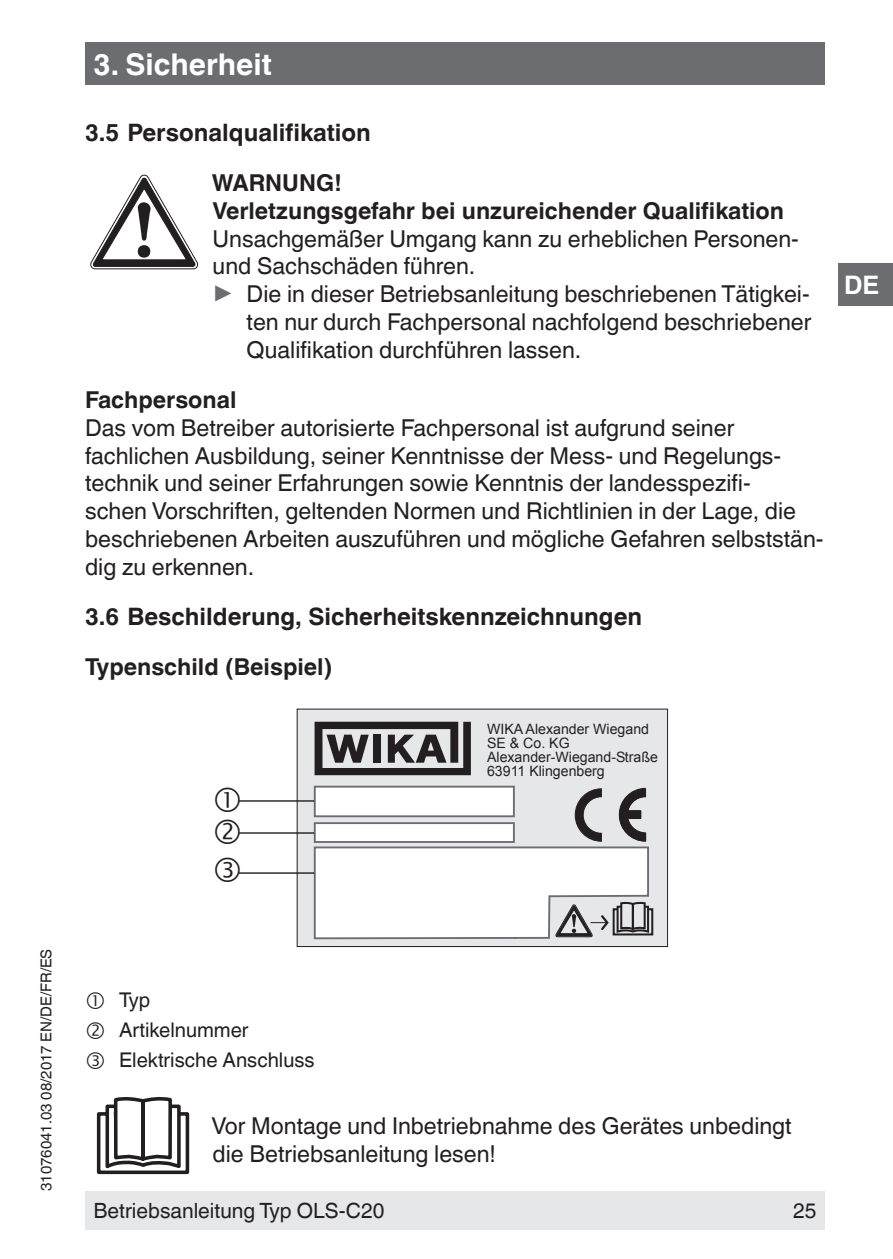
<style>
.page{position:relative;width:893px;height:1259px;background:#fff}
.page>*{position:absolute;margin:0;border:0;box-sizing:border-box;transform-origin:0 0}
.t1{font:700 30px "Helvetica World";color:#fff}
.t2{font:700 25.5px "Helvetica World";color:#fff}
.t3{font:700 24px "Helvetica World";color:#231f20}
.t4{font:23.4px/27.9px "Helvetica World";color:#231f20}
.t5{font:700 23.4px/27.9px "Helvetica World";color:#231f20}
.t6{font:21px "Helvetica World";color:#231f20}
.t7{font:20.4px/29.7px "Helvetica World";color:#231f20}
.t8{font:15px "Helvetica World";color:#231f20}
.t9{font:14.4px/14.1px "Arial";color:#231f20}
.s1{font-size:26.4px;color:#6c6d70}
</style>
<div class="page">
<div style="left:85px;top:1191px;width:740px;height:38px;background:#e6e7e9"></div>
<div style="left:838px;top:264px;width:55px;height:42px;background:#6c6d70"></div>
<div style="left:85px;top:43px;width:740px;height:42px;background:#6c6d70"></div>
<svg style="left:91px;top:175px;width:107px;height:94px"></svg>
<svg style="left:96px;top:1097px;width:94px;height:77px"></svg>
<div style="left:297px;top:709px;width:371px;height:237px;background:#e6e7e9"></div>
<div style="left:297px;top:708px;width:371px;height:239px;border:1px solid #231f20"></div>
<div style="left:314px;top:785px;width:201px;height:32px;border:2px solid #6c6d70"></div>
<svg style="left:315px;top:721px;width:156px;height:54px"></svg>
<svg style="left:313px;top:788px;width:341px;height:152px"></svg>
<hr style="left:239px;top:800px;width:75px;height:1px;background:#231f20">
<hr style="left:239px;top:832px;width:75px;height:1px;background:#231f20">
<hr style="left:239px;top:872px;width:75px;height:1px;background:#231f20">
<p class="t1" style="left:94px;top:47px;width:180px">3. Sicherheit</p>
<p class="t3" style="left:85px;top:119px;width:287px">3.5 Personalqualifikation</p>
<p class="t5" style="left:212px;top:169px;width:574px">WARNUNG!<br>Verletzungsgefahr bei unzureichender Qualifikation</p>
<p class="t4" style="left:213px;top:224px;width:588px">Unsachgemäßer Umgang kann zu erheblichen Personen-</p>
<p class="t4" style="left:213px;top:252px;width:264px">und Sachschäden führen.</p>
<p class="t4" style="left:213px;top:280px;width:599px"><span class="s1">▶</span> Die in dieser Betriebsanleitung beschriebenen Tätigkei-</p>
<p class="t4" style="left:247px;top:308px;width:566px">ten nur durch Fachpersonal nachfolgend beschriebener</p>
<p class="t4" style="left:247px;top:336px;width:336px">Qualifikation durchführen lassen.</p>
<p class="t5" style="left:85px;top:386px;width:153px">Fachpersonal</p>
<p class="t4" style="left:85px;top:413px;width:740px">Das vom Betreiber autorisierte Fachpersonal ist aufgrund seiner fachlichen Ausbildung, seiner Kenntnisse der Mess- und Regelungs&shy;technik und seiner Erfahrungen sowie Kenntnis der landesspezifi-<br>schen Vorschriften, geltenden Normen und Richtlinien in der Lage, die beschriebenen Arbeiten auszuführen und mögliche Gefahren selbststän&shy;dig zu erkennen.</p>
<p class="t3" style="left:85px;top:603px;width:558px">3.6 Beschilderung, Sicherheitskennzeichnungen</p>
<p class="t5" style="left:85px;top:653px;width:249px">Typenschild (Beispiel)</p>
<p class="t9" style="left:487px;top:721px;width:172px">WIKA Alexander Wiegand<br>SE &amp; Co. KG<br>Alexander-Wiegand-Straße<br>63911 Klingenberg</p>
<p class="t2" style="left:844px;top:270px;width:37px">DE</p>
<p class="t8" style="left:38px;top:1191px;width:244px;rotate:-90deg">31076041.03 08/2017 EN/DE/FR/ES</p>
<p class="t7" style="left:119px;top:985px;width:197px">Typ<br>Artikelnummer<br>Elektrische Anschluss</p>
<p class="t4" style="left:211px;top:1111px;width:582px">Vor Montage und Inbetriebnahme des Gerätes unbedingt die Betriebsanleitung lesen!</p>
<p class="t6" style="left:94px;top:1198px;width:292px">Betriebsanleitung Typ OLS-C20</p>
<p class="t6" style="left:793px;top:1198px;width:25px">25</p>
</div>
